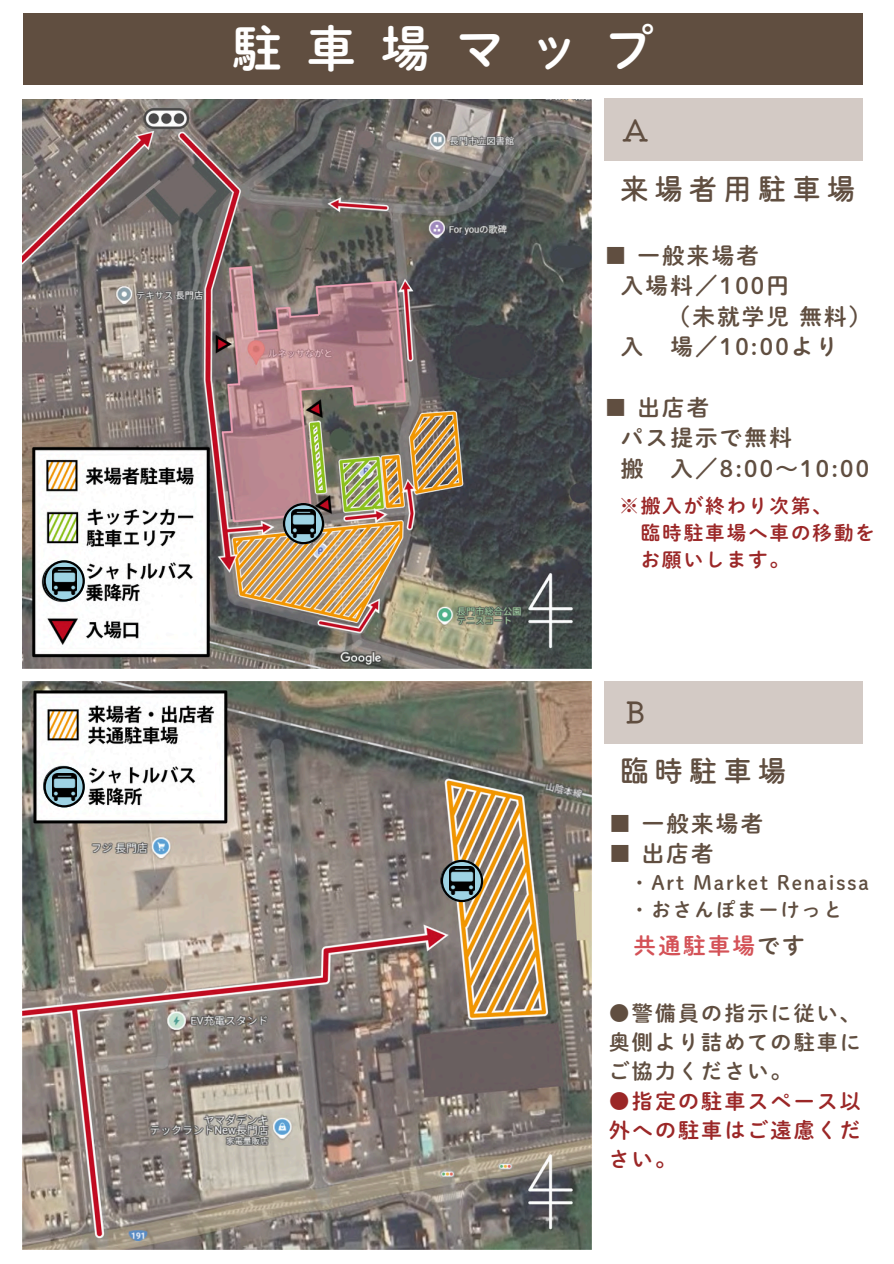
<style>
.page{position:relative;width:894px;height:1264px;background:#fff}
.page>*{position:absolute;margin:0;border:0;box-sizing:border-box;transform-origin:0 0}
.t1{font:49.5px "DMT Shuei M Go Std B";letter-spacing:.5em;color:#fff}
.t2{font:500 30px "Kiwi Maru";letter-spacing:.15em;color:#604e40}
.t3{font:22.5px/30.3px "DMT Shuei M Go Std B";letter-spacing:.1em;color:#604e40}
.t4{font:22.5px "DMT Shuei M Go Std B";letter-spacing:.1em;color:#d45257}
.t5{font:21px/29.2px "DMT Shuei M Go Std B";letter-spacing:.1em;color:#604e40;text-align:justify}
.t6{font:21px/29.2px "DMT Shuei M Go Std B";letter-spacing:.1em;color:#9b2727;text-align:justify}
.t7{font:19.5px "DMT Shuei M Go Std B";letter-spacing:.1em;color:#9b2727}
.t8{font:19.5px "DMT Shuei M Go Std B";letter-spacing:.1em;color:#604e40}
.s1{color:#604e40}
</style>
<div class="page">
<img style="left:23px;top:100px;width:568px;height:568px">
<img style="left:23px;top:681px;width:568px;height:568px">
<div style="left:23px;top:14px;width:839px;height:71px;background:#604e40"></div>
<div style="left:604px;top:99px;width:258px;height:62px;background:#d3cac5"></div>
<div style="left:604px;top:681px;width:258px;height:62px;background:#d3cac5"></div>
<svg style="left:440px;top:859px;width:43px;height:43px"></svg>
<img style="left:449px;top:866px;width:25px;height:28px">
<svg style="left:44px;top:560px;width:41px;height:41px"></svg>
<img style="left:52px;top:567px;width:24px;height:27px">
<svg style="left:44px;top:766px;width:41px;height:41px"></svg>
<img style="left:52px;top:773px;width:24px;height:27px">
<svg style="left:283px;top:503px;width:41px;height:41px"></svg>
<img style="left:291px;top:510px;width:24px;height:27px">
<p class="t1" style="left:232px;top:23px;width:422px">駐車場マップ</p>
<p class="t2" style="left:621px;top:106px;width:28px">A</p>
<p class="t2" style="left:619px;top:165px;width:238px">来場者用駐車場</p>
<p class="t3" style="left:604px;top:240px;width:156px">■ 一般来場者</p>
<p class="t3" style="left:620px;top:271px;width:170px">入場料／100円</p>
<p class="t3" style="left:667px;top:301px;width:205px">（未就学児無料）</p>
<p class="t3" style="left:620px;top:331px;width:22px">入</p>
<p class="t3" style="left:670px;top:331px;width:169px">場／10:00より</p>
<h2 class="t3" style="left:620px;top:392px;width:250px;text-indent:-16px">■ 出店者<br>パス提示で無料<br>搬 入／8:00～10:00</h2>
<h3 class="t7" style="left:619px;top:496px;width:214px">※搬入が終わり次第、</h3>
<h3 class="t7" style="left:640px;top:523px;width:235px">臨時駐車場へ車の移動を</h3>
<p class="t7" style="left:640px;top:550px;width:150px">お願いします。</p>
<p class="t2" style="left:625px;top:688px;width:22px">B</p>
<p class="t2" style="left:619px;top:747px;width:169px">臨時駐車場</p>
<p class="t3" style="left:608px;top:808px;width:156px">■ 一般来場者</p>
<p class="t3" style="left:608px;top:838px;width:106px">■ 出店者</p>
<p class="t8" style="left:629px;top:872px;width:240px">・Art Market Renaissa</p>
<p class="t8" style="left:629px;top:899px;width:214px">・おさんぽまーけっと</p>
<p class="t4" style="left:633px;top:933px;width:172px">共通駐車場<span class="s1">です</span></p>
<p class="t5" style="left:608px;top:998px;width:253px">●警備員の指示に従い、奥側より詰めての駐車にご協力ください。</p>
<p class="t6" style="left:608px;top:1085px;width:253px">●指定の駐車スペース以外への駐車はご遠慮ください。</p>
</div>
